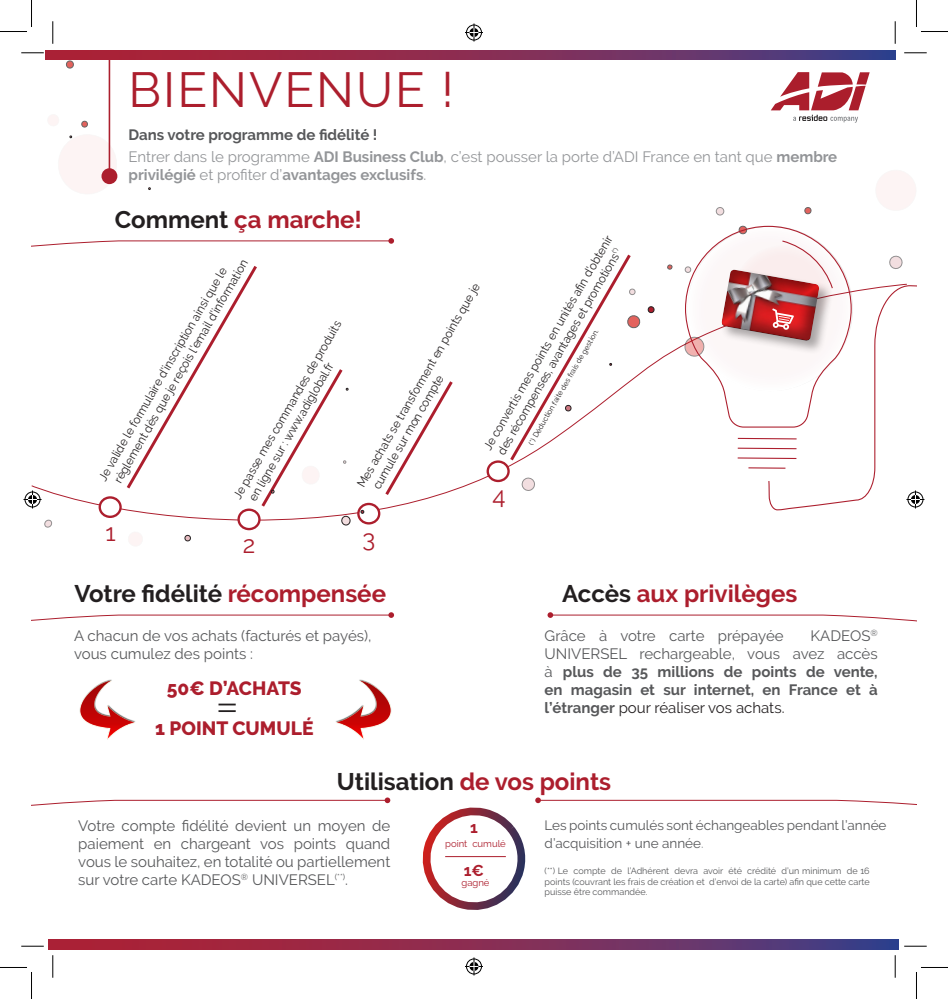
<style>
.page{position:relative;width:948px;height:999px;background:#fff}
.page>*{position:absolute;margin:0;border:0;box-sizing:border-box;transform-origin:0 0}
.En-tête_de_la_diapos{font:49.05px "Raleway";letter-spacing:.04em;color:#ac1e2d}
.t1{font:36px "Minion Pro";color:#231f20}
.Texte_marketing{font:700 24px "Raleway";color:#231f20}
.Texte_marketing-2{font:700 24px "Raleway";color:#ac1e2d}
.Titre_de_la_section{font:24px "Raleway";color:#ac1e2d}
.Titre_de_la_section-2{font:800 19.2px "Raleway";color:#ac1e2d}
.Corps_de_texte_-_Pet{font:800 19.2px "Raleway";color:#ac1e2d}
.Texte_encart_circula{font:700 15.6px "Raleway";color:#ac1e2d}
.Corps_de_texte{font:15px/18px "Raleway";color:#57585a;text-align:justify}
.Corps_de_texte-2{font:700 15px/18px "Raleway";color:#57585a;text-align:justify}
.Corps_de_texte-3{font:15px/18px "Raleway";color:#939598}
.Corps_de_texte-4{font:13.5px "Raleway";color:#57585a}
.Texte_de_la_courbe_d{font:12px/14.4px "Raleway";color:#231f20;scale:.95 1}
.Texte_encart_circula-2{font:9.45px "Raleway";color:#ac1e2d}
.t2{font:9px/10.8px "Raleway";color:#57585a;text-align:justify}
.t3{font:7.5px "Raleway";color:#231f20}
.s1{font-weight:700}
.s2{color:#231f20}
.s3{color:#ac1e2d}
.s4{font-weight:400}
.s5{font-weight:400;color:#231f20}
.s6{color:#939598}
</style>
<div class="page">
<svg style="left:770px;top:72px;width:99px;height:51px"></svg>
<svg style="left:66px;top:60px;width:8px;height:9px"></svg>
<svg style="left:48px;top:114px;width:70px;height:80px"></svg>
<hr style="left:109px;top:53px;width:1px;height:123px;background:#ac1e2d">
<div style="left:101px;top:168px;width:16px;height:16px;background:#ac1e2d;border-radius:50%"></div>
<svg style="left:32px;top:238px;width:362px;height:9px"></svg>
<svg style="left:32px;top:308px;width:635px;height:213px"></svg>
<svg style="left:100px;top:497px;width:21px;height:20px"></svg>
<div style="left:99px;top:496px;width:23px;height:22px;border:2px solid #ac1e2d;border-radius:50%"></div>
<svg style="left:238px;top:509px;width:21px;height:20px"></svg>
<div style="left:237px;top:508px;width:23px;height:22px;border:2px solid #ac1e2d;border-radius:50%"></div>
<svg style="left:358px;top:504px;width:21px;height:19px"></svg>
<div style="left:357px;top:503px;width:23px;height:21px;border:2px solid #ac1e2d;border-radius:50%"></div>
<svg style="left:382px;top:378px;width:73px;height:120px"></svg>
<svg style="left:487px;top:461px;width:21px;height:20px"></svg>
<div style="left:486px;top:460px;width:23px;height:22px;border:2px solid #ac1e2d;border-radius:50%"></div>
<svg style="left:44px;top:519px;width:9px;height:9px"></svg>
<svg style="left:129px;top:532px;width:13px;height:14px"></svg>
<svg style="left:184px;top:534px;width:7px;height:7px"></svg>
<svg style="left:341px;top:516px;width:9px;height:9px"></svg>
<div style="left:341px;top:515px;width:9px;height:10px;border:1px solid #231f20;border-radius:50%"></div>
<svg style="left:360px;top:510px;width:4px;height:3px"></svg>
<svg style="left:124px;top:266px;width:224px;height:244px"></svg>
<svg style="left:647px;top:306px;width:7px;height:7px"></svg>
<svg style="left:507px;top:254px;width:133px;height:209px"></svg>
<svg style="left:521px;top:477px;width:14px;height:14px"></svg>
<svg style="left:32px;top:612px;width:362px;height:9px"></svg>
<svg style="left:32px;top:797px;width:358px;height:9px"></svg>
<svg style="left:547px;top:612px;width:369px;height:10px"></svg>
<svg style="left:422px;top:797px;width:494px;height:113px"></svg>
<img style="left:335px;top:679px;width:57px;height:61px">
<img style="left:79px;top:679px;width:57px;height:61px">
<svg style="left:45px;top:50px;width:850px;height:10px;background:#812e57"></svg>
<svg style="left:48px;top:939px;width:850px;height:10px;background:#812e57"></svg>
<svg style="left:21px;top:53px;width:23px;height:1px"></svg>
<svg style="left:904px;top:53px;width:22px;height:1px"></svg>
<svg style="left:21px;top:945px;width:23px;height:1px"></svg>
<svg style="left:904px;top:945px;width:22px;height:1px"></svg>
<svg style="left:53px;top:21px;width:1px;height:23px"></svg>
<svg style="left:53px;top:955px;width:1px;height:22px"></svg>
<svg style="left:894px;top:21px;width:1px;height:23px"></svg>
<svg style="left:894px;top:955px;width:1px;height:22px"></svg>
<svg style="left:0;top:0;width:32px;height:32px"></svg>
<svg style="left:0;top:967px;width:32px;height:31px"></svg>
<svg style="left:916px;top:0;width:31px;height:32px"></svg>
<svg style="left:916px;top:967px;width:31px;height:31px"></svg>
<svg style="left:465px;top:24px;width:18px;height:18px"></svg>
<svg style="left:465px;top:957px;width:18px;height:18px"></svg>
<svg style="left:24px;top:490px;width:18px;height:18px"></svg>
<svg style="left:667px;top:171px;width:257px;height:340px"></svg>
<p class="En-tête_de_la_diapos" style="left:128px;top:61px;width:327px">BIENVENUE !</p>
<p class="Corps_de_texte-2" style="left:128px;top:125px;width:250px">Dans votre programme de fidélité !</p>
<p class="Corps_de_texte-3" style="left:128px;top:148px;width:710px">Entrer dans le programme <span class="s1">ADI Business Club</span>, c’est pousser la porte d’ADI France en tant que <span class="s1">membre privilégié</span> et profiter d’<span class="s1">avantages exclusifs</span>.</p>
<p class="Texte_marketing-2" style="left:115px;top:205px;width:249px"><span class="s2">Comment</span> ça marche!</p>
<p class="Texte_de_la_courbe_d" style="left:98px;top:470px;width:270px;text-indent:-6px;rotate:-60deg">Je valide le formulaire d’inscription ainsi que le règlement dès que je reçois l’email d’information</p>
<p class="Texte_de_la_courbe_d" style="left:233px;top:489px;width:209px;text-indent:-6px;rotate:-60deg">Je passe mes commandes de produits en ligne sur : www.adiglobal.fr</p>
<p class="Titre_de_la_section" style="left:105px;top:518px;width:12px">1</p>
<p class="Titre_de_la_section" style="left:243px;top:530px;width:14px">2</p>
<p class="Texte_de_la_courbe_d" style="left:480px;top:445px;width:260px;rotate:-60deg">Je convertis mes points en unités afi n d’obtenir des récompenses, avantages et promotions<sup>(*)</sup></p>
<p class="Texte_de_la_courbe_d" style="left:357px;top:477px;width:240px;text-indent:-6px;rotate:-60deg">Mes achats se transforment en points que je cumule sur mon compte</p>
<p class="t3" style="left:526px;top:442px;width:134px;rotate:-60deg">(*) Déduction faite des frais de gestion.</p>
<p class="Titre_de_la_section" style="left:492px;top:481px;width:15px">4</p>
<p class="Titre_de_la_section" style="left:362px;top:525px;width:14px">3</p>
<p class="Texte_marketing" style="left:74px;top:579px;width:313px">Votre fidélité <span class="s3">récompensée</span></p>
<p class="Corps_de_texte" style="left:74px;top:627px;width:299px">A chacun de vos achats (facturés et payés), vous cumulez des points :</p>
<p class="Corps_de_texte_-_Pet" style="left:167px;top:677px;width:136px">50€ D’ACHATS</p>
<p class="Titre_de_la_section-2" style="left:155px;top:717px;width:160px">1 POINT CUMULÉ</p>
<p class="t1" style="left:217px;top:681px;width:22px">=</p>
<p class="Texte_marketing-2" style="left:562px;top:579px;width:237px"><span class="s2">Accès</span> aux privilèges</p>
<p class="Corps_de_texte-2" style="left:544px;top:627px;width:334px;text-indent:266px"><span class="s4">KADEOS</span><sup>® </sup><span class="s4">UNIVERSEL rechargeable, vous avez accès à</span> plus de 35 millions de points de vente, en magasin et sur internet, en France et à l’étranger <span class="s5">pour réaliser vos achats.</span></p>
<p class="Corps_de_texte" style="left:544px;top:627px;width:240px">Grâce à votre carte prépayée</p>
<p class="Texte_marketing" style="left:337px;top:767px;width:276px">Utilisation <span class="s3">de vos points</span></p>
<p class="Corps_de_texte" style="left:78px;top:817px;width:313px">Votre compte fidélité devient un moyen de paiement en chargeant vos points quand vous le souhaitez, en totalité ou partiellement sur votre carte KADEOS<sup>®</sup> UNIVERSEL<sup>(**)</sup>.</p>
<p class="Texte_encart_circula" style="left:470px;top:818px;width:9px">1</p>
<p class="Corps_de_texte-4" style="left:544px;top:817px;width:343px">Les points cumulés sont échangeables pendant l’année</p>
<p class="Texte_encart_circula-2" style="left:445px;top:838px;width:62px">point cumulé</p>
<p class="Corps_de_texte-4" style="left:544px;top:835px;width:160px">d’acquisition + une année<span class="s6">.</span></p>
<p class="Texte_encart_circula-2" style="left:461px;top:877px;width:30px">gagné</p>
<p class="Texte_encart_circula" style="left:464px;top:861px;width:22px">1€</p>
<p class="t2" style="left:544px;top:865px;width:326px">(**) Le compte de l’Adhérent devra avoir été crédité d’un minimum de 16 points (couvrant les frais de création et d’envoi de la carte) afin que cette carte puisse être commandée.</p>
</div>
